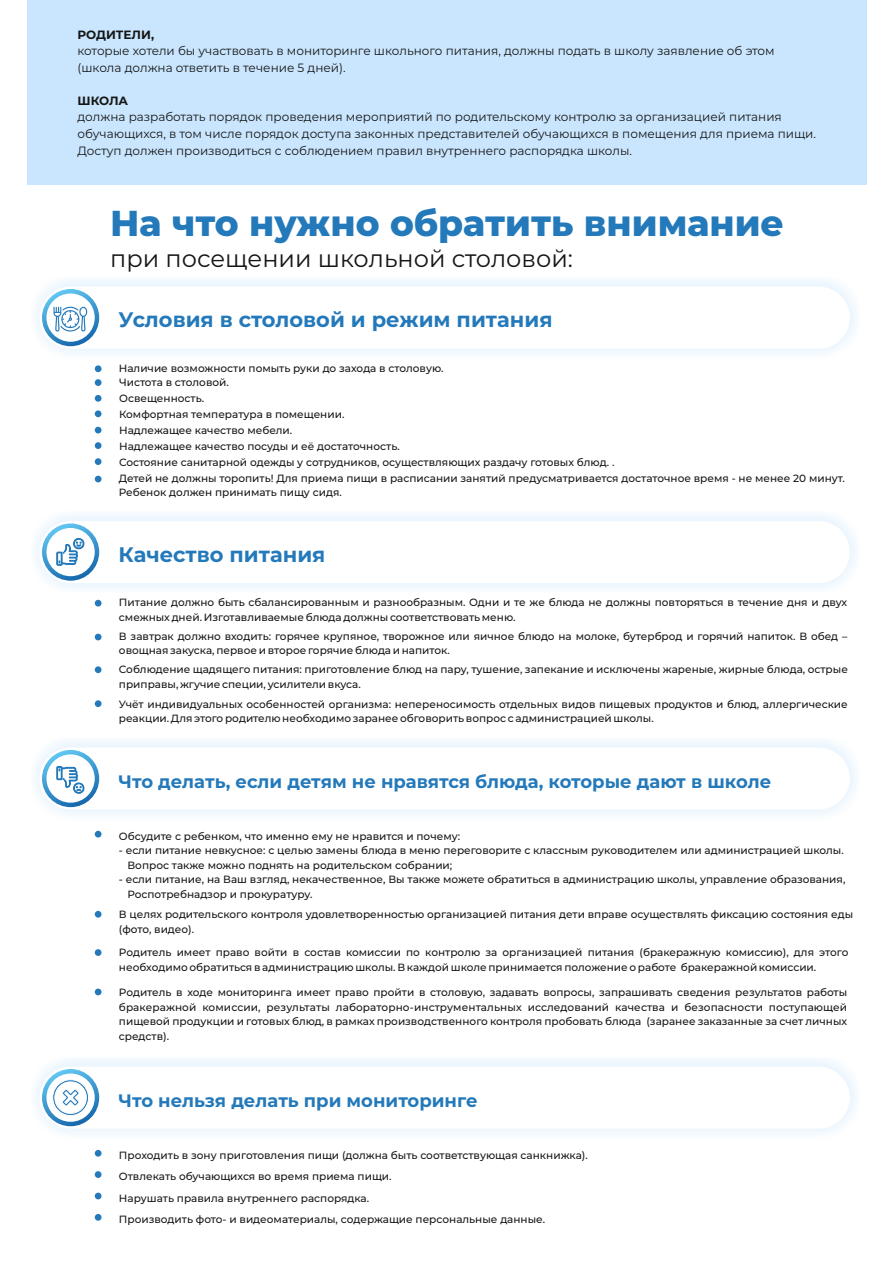
<style>
.page{position:relative;width:893px;height:1263px;background:#fff}
.page>*{position:absolute;margin:0;border:0;box-sizing:border-box;transform-origin:0 0}
.t1{font:800 36px "Montserrat";color:#2379ba}
.t2{font:24px "Montserrat";color:#151616}
.t3{font:700 21px "Montserrat";color:#2379ba}
.t4{font:700 18px "Montserrat";color:#2379ba}
.t5{font:12px/16.5px "Montserrat";color:#151616}
.t6{font:700 12px "Montserrat";color:#151616}
.t7{font:500 10.5px/14.5px "Montserrat";color:#151616}
</style>
<div class="page">
<div style="left:27px;top:0;width:839px;height:185px;background:#cae6fe"></div>
<div style="left:30px;top:738px;width:829px;height:81px;background:#f2f9fe"></div>
<div style="left:40px;top:747px;width:810px;height:62px;background:#fff;border-radius:31px"></div>
<svg style="left:42px;top:750px;width:57px;height:57px"></svg>
<div style="left:46px;top:754px;width:49px;height:49px;background:#fff;border-radius:50%"></div>
<div style="left:95px;top:831px;width:7px;height:6px;background:#2379ba;border-radius:50%"></div>
<div style="left:95px;top:911px;width:7px;height:7px;background:#2379ba;border-radius:50%"></div>
<div style="left:95px;top:949px;width:7px;height:7px;background:#2379ba;border-radius:50%"></div>
<div style="left:95px;top:988px;width:7px;height:7px;background:#2379ba;border-radius:50%"></div>
<svg style="left:56px;top:766px;width:28px;height:28px"></svg>
<div style="left:30px;top:1057px;width:829px;height:81px;background:#f2f9fe"></div>
<div style="left:40px;top:1067px;width:810px;height:61px;background:#fff;border-radius:31px"></div>
<svg style="left:42px;top:1069px;width:57px;height:57px"></svg>
<svg style="left:46px;top:1073px;width:49px;height:49px"></svg>
<div style="left:95px;top:1150px;width:7px;height:7px;background:#2379ba;border-radius:50%"></div>
<div style="left:95px;top:1171px;width:7px;height:7px;background:#2379ba;border-radius:50%"></div>
<div style="left:95px;top:1193px;width:7px;height:6px;background:#2379ba;border-radius:50%"></div>
<div style="left:95px;top:1214px;width:7px;height:7px;background:#2379ba;border-radius:50%"></div>
<svg style="left:52px;top:1079px;width:37px;height:37px"></svg>
<div style="left:30px;top:277px;width:829px;height:81px;background:#f2f9fe"></div>
<div style="left:40px;top:287px;width:810px;height:62px;background:#fff;border-radius:31px"></div>
<svg style="left:42px;top:289px;width:57px;height:57px"></svg>
<div style="left:46px;top:293px;width:49px;height:49px;background:#fff;border-radius:50%"></div>
<div style="left:95px;top:365px;width:7px;height:7px;background:#2379ba;border-radius:50%"></div>
<div style="left:95px;top:379px;width:7px;height:7px;background:#2379ba;border-radius:50%"></div>
<div style="left:95px;top:395px;width:7px;height:7px;background:#2379ba;border-radius:50%"></div>
<svg style="left:53px;top:306px;width:34px;height:26px"></svg>
<div style="left:95px;top:410px;width:7px;height:7px;background:#2379ba;border-radius:50%"></div>
<div style="left:95px;top:427px;width:7px;height:6px;background:#2379ba;border-radius:50%"></div>
<div style="left:95px;top:442px;width:7px;height:7px;background:#2379ba;border-radius:50%"></div>
<div style="left:95px;top:458px;width:7px;height:7px;background:#2379ba;border-radius:50%"></div>
<div style="left:95px;top:476px;width:7px;height:6px;background:#2379ba;border-radius:50%"></div>
<div style="left:30px;top:511px;width:829px;height:82px;background:#f2f9fe"></div>
<div style="left:40px;top:521px;width:810px;height:62px;background:#fff;border-radius:31px"></div>
<svg style="left:42px;top:523px;width:57px;height:58px"></svg>
<div style="left:46px;top:528px;width:49px;height:48px;background:#fff;border-radius:50%"></div>
<div style="left:95px;top:600px;width:7px;height:6px;background:#2379ba;border-radius:50%"></div>
<div style="left:95px;top:634px;width:7px;height:6px;background:#2379ba;border-radius:50%"></div>
<div style="left:95px;top:666px;width:7px;height:7px;background:#2379ba;border-radius:50%"></div>
<div style="left:95px;top:700px;width:7px;height:7px;background:#2379ba;border-radius:50%"></div>
<svg style="left:56px;top:537px;width:28px;height:29px"></svg>
<p class="t6" style="left:77px;top:27px;width:78px">РОДИТЕЛИ,</p>
<p class="t5" style="left:77px;top:43px;width:699px">которые хотели бы участвовать в мониторинге школьного питания, должны подать в школу заявление об этом (школа должна ответить в течение 5 дней).</p>
<p class="t6" style="left:77px;top:93px;width:52px">ШКОЛА</p>
<p class="t5" style="left:77px;top:109px;width:740px">должна разработать порядок проведения мероприятий по родительскому контролю за организацией питания обучающихся, в том числе порядок доступа законных представителей обучающихся в помещения для приема пищи.<br>Доступ должен производиться с соблюдением правил внутреннего распорядка школы.</p>
<h1 class="t1" style="left:110px;top:201px;width:675px">На что нужно обратить внимание</h1>
<h2 class="t2" style="left:110px;top:244px;width:464px">при посещении школьной столовой:</h2>
<h3 class="t3" style="left:119px;top:307px;width:435px">Условия в столовой и режим питания</h3>
<p class="t7" style="left:119px;top:361px;width:326px;line-height:14.1px">Наличие возможности помыть руки до захода в столовую.<br>Чистота в столовой.</p>
<p class="t7" style="left:119px;top:390px;width:728px;line-height:15.9px">Освещенность.<br>Комфортная температура в помещении.<br>Надлежащее качество мебели.<br>Надлежащее качество посуды и её достаточность.<br>Состояние санитарной одежды у сотрудников, осуществляющих раздачу готовых блюд. .<br>Детей не должны торопить! Для приема пищи в расписании занятий предусматривается достаточное время - не менее 20 минут.</p>
<p class="t7" style="left:119px;top:485px;width:224px">Ребенок должен принимать пищу сидя.</p>
<h3 class="t3" style="left:119px;top:541px;width:208px">Качество питания</h3>
<p class="t7" style="left:119px;top:595px;width:730px">Питание должно быть сбалансированным и разнообразным. Одни и те же блюда не должны повторяться в течение дня и двух смежных дней. Изготавливаемые блюда должны соответствовать меню.</p>
<p class="t7" style="left:119px;top:629px;width:730px">В завтрак должно входить: горячее крупяное, творожное или яичное блюдо на молоке, бутерброд и горячий напиток. В обед – овощная закуска, первое и второе горячие блюда и напиток.</p>
<p class="t7" style="left:119px;top:662px;width:730px">Соблюдение щадящего питания: приготовление блюд на пару, тушение, запекание и исключены жареные, жирные блюда, острые приправы, жгучие специи, усилители вкуса.</p>
<p class="t7" style="left:119px;top:697px;width:730px">Учёт индивидуальных особенностей организма: непереносимость отдельных видов пищевых продуктов и блюд, аллергические реакции. Для этого родителю необходимо заранее обговорить вопрос с администрацией школы.</p>
<h3 class="t4" style="left:119px;top:771px;width:654px">Что делать, если детям не нравятся блюда, которые дают в школе</h3>
<p class="t7" style="left:119px;top:829px;width:343px">Обсудите с ребенком, что именно ему не нравится и почему:</p>
<p class="t7" style="left:127px;top:843px;width:718px;text-indent:-8px">- если питание невкусное: с целью замены блюда в меню переговорите с классным руководителем или администрацией школы.<br>Вопрос также можно поднять на родительском собрании;</p>
<p class="t7" style="left:127px;top:872px;width:719px;text-indent:-8px">- если питание, на Ваш взгляд, некачественное, Вы также можете обратиться в администрацию школы, управление образования,<br>Роспотребнадзор и прокуратуру.</p>
<p class="t7" style="left:119px;top:907px;width:736px">В целях родительского контроля удовлетворенностью организацией питания дети вправе осуществлять фиксацию состояния еды (фото, видео).</p>
<p class="t7" style="left:119px;top:945px;width:731px">Родитель имеет право войти в состав комиссии по контролю за организацией питания (бракеражную комиссию), для этого необходимо обратиться в администрацию школы. В каждой школе принимается положение о работе бракеражной комиссии.</p>
<p class="t7" style="left:119px;top:985px;width:730px;text-align:justify">Родитель в ходе мониторинга имеет право пройти в столовую, задавать вопросы, запрашивать сведения результатов работы бракеражной комиссии, результаты лабораторно-инструментальных исследований качества и безопасности поступающей пищевой продукции и готовых блюд, в рамках производственного контроля пробовать блюда (заранее заказанные за счет личных средств).</p>
<h3 class="t4" style="left:119px;top:1090px;width:360px">Что нельзя делать при мониторинге</h3>
<p class="t7" style="left:119px;top:1144px;width:470px;line-height:21.3px">Проходить в зону приготовления пищи (должна быть соответствующая санкнижка).<br>Отвлекать обучающихся во время приема пищи.<br>Нарушать правила внутреннего распорядка.<br>Производить фото- и видеоматериалы, содержащие персональные данные.</p>
</div>
